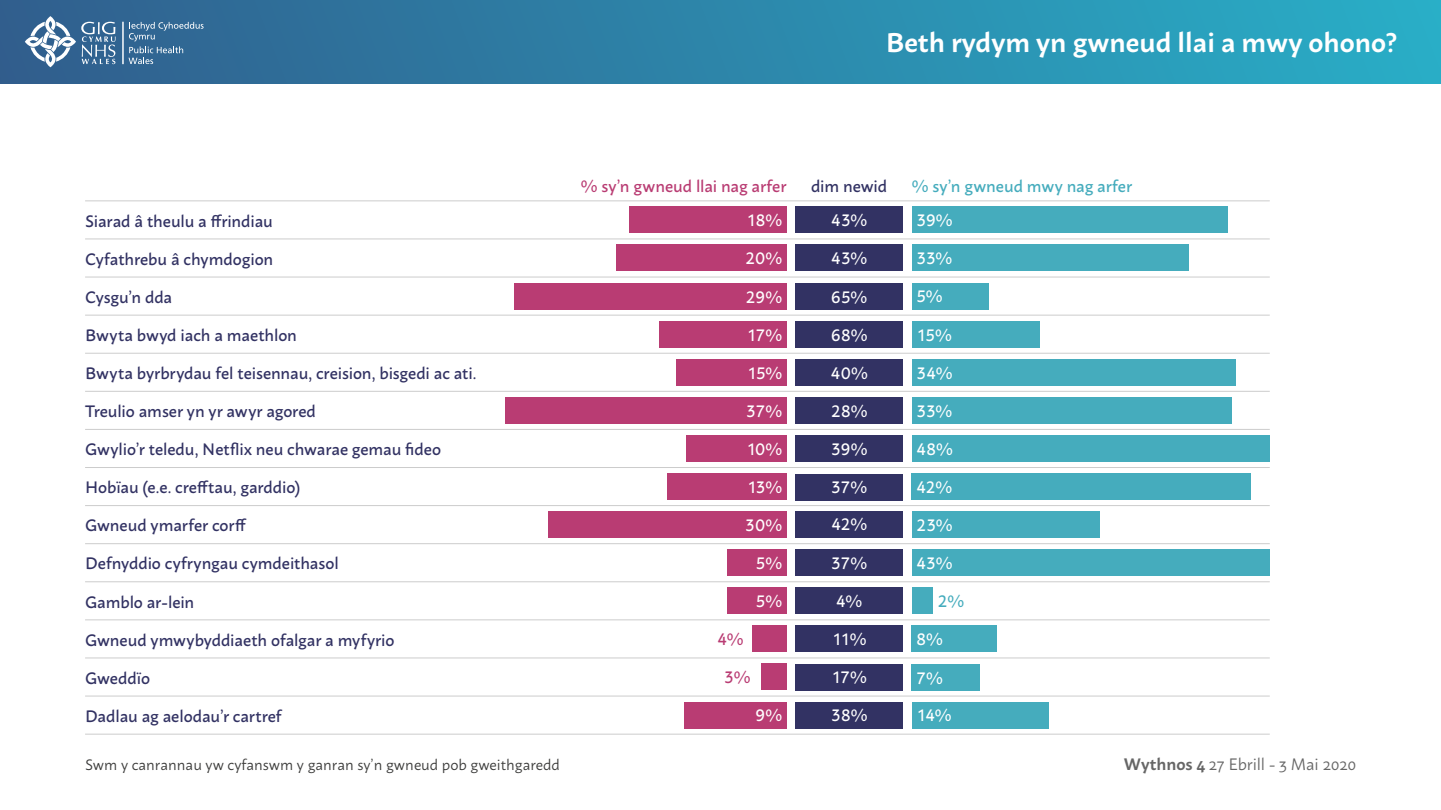
<style>
.page{position:relative;width:1441px;height:810px;background:#fff}
.page>*{position:absolute;margin:0;border:0;box-sizing:border-box;transform-origin:0 0}
.t1{font:600 27px "Macho";color:#fff}
.t2{font:500 16.5px "Macho";letter-spacing:-.005em;color:#323263}
.t3{font:500 16.5px "Macho";letter-spacing:-.035em;color:#fff}
.t4{font:500 16.5px "Macho";letter-spacing:-.005em;color:#b93c73}
.t5{font:16.5px "Macho";color:#666}
.t6{font:500 16.5px "Macho";color:#45acbd}
.t7{font:15px "Macho";color:#3c3c3b}
.s1{font-weight:600}
</style>
<div class="page">
<div style="left:0;top:0;width:1440px;height:83px;background:linear-gradient(to right,#315d8d,#29aec7)"></div>
<svg style="left:128px;top:22px;width:75px;height:42px"></svg>
<hr style="left:122px;top:22px;width:2px;height:42px;background:#fff">
<svg style="left:25px;top:16px;width:91px;height:51px"></svg>
<div style="left:628px;top:207px;width:158px;height:26px;background:#b93c73"></div>
<div style="left:658px;top:321px;width:128px;height:26px;background:#b93c73"></div>
<div style="left:514px;top:283px;width:272px;height:27px;background:#b93c73"></div>
<div style="left:726px;top:550px;width:60px;height:26px;background:#b93c73"></div>
<div style="left:726px;top:588px;width:60px;height:26px;background:#b93c73"></div>
<div style="left:548px;top:511px;width:238px;height:27px;background:#b93c73"></div>
<div style="left:505px;top:397px;width:281px;height:27px;background:#b93c73"></div>
<div style="left:675px;top:359px;width:111px;height:27px;background:#b93c73"></div>
<div style="left:686px;top:435px;width:100px;height:27px;background:#b93c73"></div>
<div style="left:684px;top:702px;width:102px;height:26px;background:#b93c73"></div>
<div style="left:667px;top:473px;width:119px;height:27px;background:#b93c73"></div>
<div style="left:615px;top:245px;width:171px;height:26px;background:#b93c73"></div>
<div style="left:911px;top:207px;width:315px;height:26px;background:#45acbd"></div>
<div style="left:911px;top:702px;width:137px;height:26px;background:#45acbd"></div>
<div style="left:911px;top:626px;width:86px;height:26px;background:#45acbd"></div>
<div style="left:911px;top:550px;width:358px;height:26px;background:#45acbd"></div>
<div style="left:911px;top:511px;width:188px;height:27px;background:#45acbd"></div>
<div style="left:911px;top:435px;width:358px;height:27px;background:#45acbd"></div>
<div style="left:911px;top:473px;width:339px;height:27px;background:#45acbd"></div>
<div style="left:911px;top:397px;width:320px;height:27px;background:#45acbd"></div>
<div style="left:911px;top:359px;width:324px;height:26px;background:#45acbd"></div>
<div style="left:911px;top:321px;width:128px;height:26px;background:#45acbd"></div>
<div style="left:911px;top:283px;width:77px;height:26px;background:#45acbd"></div>
<div style="left:911px;top:664px;width:68px;height:27px;background:#45acbd"></div>
<div style="left:911px;top:245px;width:276px;height:26px;background:#45acbd"></div>
<div style="left:795px;top:207px;width:107px;height:26px;background:#323263"></div>
<div style="left:795px;top:359px;width:107px;height:27px;background:#323263"></div>
<div style="left:795px;top:511px;width:107px;height:26px;background:#323263"></div>
<div style="left:795px;top:283px;width:107px;height:27px;background:#323263"></div>
<div style="left:795px;top:436px;width:107px;height:26px;background:#323263"></div>
<div style="left:795px;top:587px;width:107px;height:27px;background:#323263"></div>
<div style="left:795px;top:664px;width:107px;height:26px;background:#323263"></div>
<div style="left:795px;top:245px;width:107px;height:26px;background:#323263"></div>
<div style="left:795px;top:397px;width:107px;height:27px;background:#323263"></div>
<div style="left:795px;top:549px;width:107px;height:26px;background:#323263"></div>
<div style="left:795px;top:321px;width:107px;height:27px;background:#323263"></div>
<div style="left:795px;top:474px;width:107px;height:26px;background:#323263"></div>
<div style="left:795px;top:626px;width:107px;height:26px;background:#323263"></div>
<div style="left:795px;top:702px;width:107px;height:26px;background:#323263"></div>
<hr style="left:85px;top:239px;width:1184px;height:1px;background:#ccc">
<hr style="left:85px;top:200px;width:1184px;height:1px;background:#ccc">
<hr style="left:85px;top:467px;width:1184px;height:1px;background:#ccc">
<hr style="left:85px;top:353px;width:1184px;height:1px;background:#ccc">
<hr style="left:85px;top:581px;width:1184px;height:1px;background:#ccc">
<hr style="left:85px;top:277px;width:1184px;height:1px;background:#ccc">
<hr style="left:85px;top:505px;width:1184px;height:1px;background:#ccc">
<hr style="left:85px;top:391px;width:1184px;height:1px;background:#ccc">
<hr style="left:85px;top:619px;width:1184px;height:1px;background:#ccc">
<hr style="left:85px;top:315px;width:1184px;height:1px;background:#ccc">
<hr style="left:85px;top:543px;width:1184px;height:1px;background:#ccc">
<hr style="left:85px;top:429px;width:1184px;height:1px;background:#ccc">
<hr style="left:85px;top:658px;width:1184px;height:1px;background:#ccc">
<hr style="left:85px;top:696px;width:1184px;height:1px;background:#ccc">
<hr style="left:85px;top:734px;width:1184px;height:1px;background:#ccc">
<div style="left:760px;top:664px;width:26px;height:26px;background:#b93c73"></div>
<div style="left:752px;top:626px;width:34px;height:26px;background:#b93c73"></div>
<div style="left:911px;top:587px;width:21px;height:27px;background:#45acbd"></div>
<h1 class="t1" style="left:885px;top:18px;width:512px">Beth rydym yn gwneud llai a mwy ohono?</h1>
<p class="t2" style="left:85px;top:206px;width:189px">Siarad â theulu a ffrindiau</p>
<p class="t2" style="left:85px;top:244px;width:190px">Cyfathrebu â chymdogion</p>
<p class="t2" style="left:85px;top:282px;width:89px">Cysgu’n dda</p>
<p class="t2" style="left:85px;top:320px;width:213px">Bwyta bwyd iach a maethlon</p>
<p class="t2" style="left:85px;top:359px;width:393px">Bwyta byrbrydau fel teisennau, creision, bisgedi ac ati.</p>
<p class="t2" style="left:85px;top:397px;width:232px">Treulio amser yn yr awyr agored</p>
<p class="t2" style="left:85px;top:435px;width:357px">Gwylio’r teledu, Netflix neu chwarae gemau fideo</p>
<p class="t2" style="left:85px;top:473px;width:217px">Hobïau (e.e. crefftau, garddio)</p>
<p class="t2" style="left:85px;top:511px;width:163px">Gwneud ymarfer corff</p>
<p class="t2" style="left:85px;top:549px;width:255px">Defnyddio cyfryngau cymdeithasol</p>
<p class="t2" style="left:85px;top:587px;width:111px">Gamblo ar-lein</p>
<p class="t2" style="left:85px;top:625px;width:311px">Gwneud ymwybyddiaeth ofalgar a myfyrio</p>
<p class="t2" style="left:85px;top:663px;width:66px">Gweddïo</p>
<p class="t2" style="left:85px;top:701px;width:198px">Dadlau ag aelodau’r cartref</p>
<p class="t7" style="left:85px;top:751px;width:476px">Swm y canrannau yw cyfanswm y ganran sy’n gwneud pob gweithgaredd</p>
<p class="t4" style="left:581px;top:172px;width:207px">% sy’n gwneud llai nag arfer</p>
<p class="t2" style="left:811px;top:172px;width:78px">dim newid</p>
<p class="t6" style="left:911px;top:172px;width:222px">% sy’n gwneud mwy nag arfer</p>
<p class="t3" style="left:746px;top:206px;width:37px">18%</p>
<p class="t3" style="left:830px;top:206px;width:38px">43%</p>
<p class="t3" style="left:916px;top:206px;width:38px">39%</p>
<p class="t3" style="left:745px;top:244px;width:38px">20%</p>
<p class="t3" style="left:830px;top:244px;width:38px">43%</p>
<p class="t3" style="left:916px;top:244px;width:38px">33%</p>
<p class="t3" style="left:745px;top:282px;width:38px">29%</p>
<p class="t3" style="left:830px;top:282px;width:38px">65%</p>
<p class="t3" style="left:916px;top:282px;width:28px">5%</p>
<p class="t3" style="left:746px;top:320px;width:37px">17%</p>
<p class="t3" style="left:830px;top:320px;width:38px">68%</p>
<p class="t3" style="left:916px;top:320px;width:37px">15%</p>
<p class="t3" style="left:746px;top:358px;width:37px">15%</p>
<p class="t3" style="left:830px;top:358px;width:39px">40%</p>
<p class="t3" style="left:916px;top:358px;width:38px">34%</p>
<p class="t3" style="left:745px;top:396px;width:38px">37%</p>
<p class="t3" style="left:830px;top:396px;width:38px">28%</p>
<p class="t3" style="left:916px;top:396px;width:38px">33%</p>
<p class="t3" style="left:746px;top:434px;width:38px">10%</p>
<p class="t3" style="left:746px;top:472px;width:37px">13%</p>
<p class="t3" style="left:830px;top:435px;width:38px">39%</p>
<p class="t3" style="left:830px;top:473px;width:38px">37%</p>
<p class="t3" style="left:916px;top:434px;width:38px">48%</p>
<p class="t3" style="left:916px;top:472px;width:38px">42%</p>
<p class="t3" style="left:745px;top:511px;width:39px">30%</p>
<p class="t3" style="left:831px;top:510px;width:38px">42%</p>
<p class="t3" style="left:916px;top:511px;width:38px">23%</p>
<p class="t3" style="left:755px;top:549px;width:28px">5%</p>
<p class="t3" style="left:755px;top:587px;width:28px">5%</p>
<p class="t3" style="left:830px;top:548px;width:38px">37%</p>
<p class="t3" style="left:835px;top:587px;width:28px">4%</p>
<p class="t3" style="left:916px;top:549px;width:38px">43%</p>
<p class="t6" style="left:937px;top:587px;width:28px">2%</p>
<p class="t4" style="left:717px;top:625px;width:28px">4%</p>
<p class="t3" style="left:831px;top:625px;width:36px">11%</p>
<p class="t3" style="left:916px;top:625px;width:28px">8%</p>
<p class="t4" style="left:724px;top:663px;width:28px">3%</p>
<p class="t3" style="left:831px;top:663px;width:37px">17%</p>
<p class="t3" style="left:916px;top:663px;width:28px">7%</p>
<p class="t3" style="left:755px;top:701px;width:28px">9%</p>
<p class="t3" style="left:830px;top:701px;width:38px">38%</p>
<p class="t3" style="left:916px;top:701px;width:37px">14%</p>
<p class="t5" style="left:1123px;top:749px;width:234px"><span class="s1">Wythnos 4</span> 27 Ebrill - 3 Mai 2020</p>
</div>
